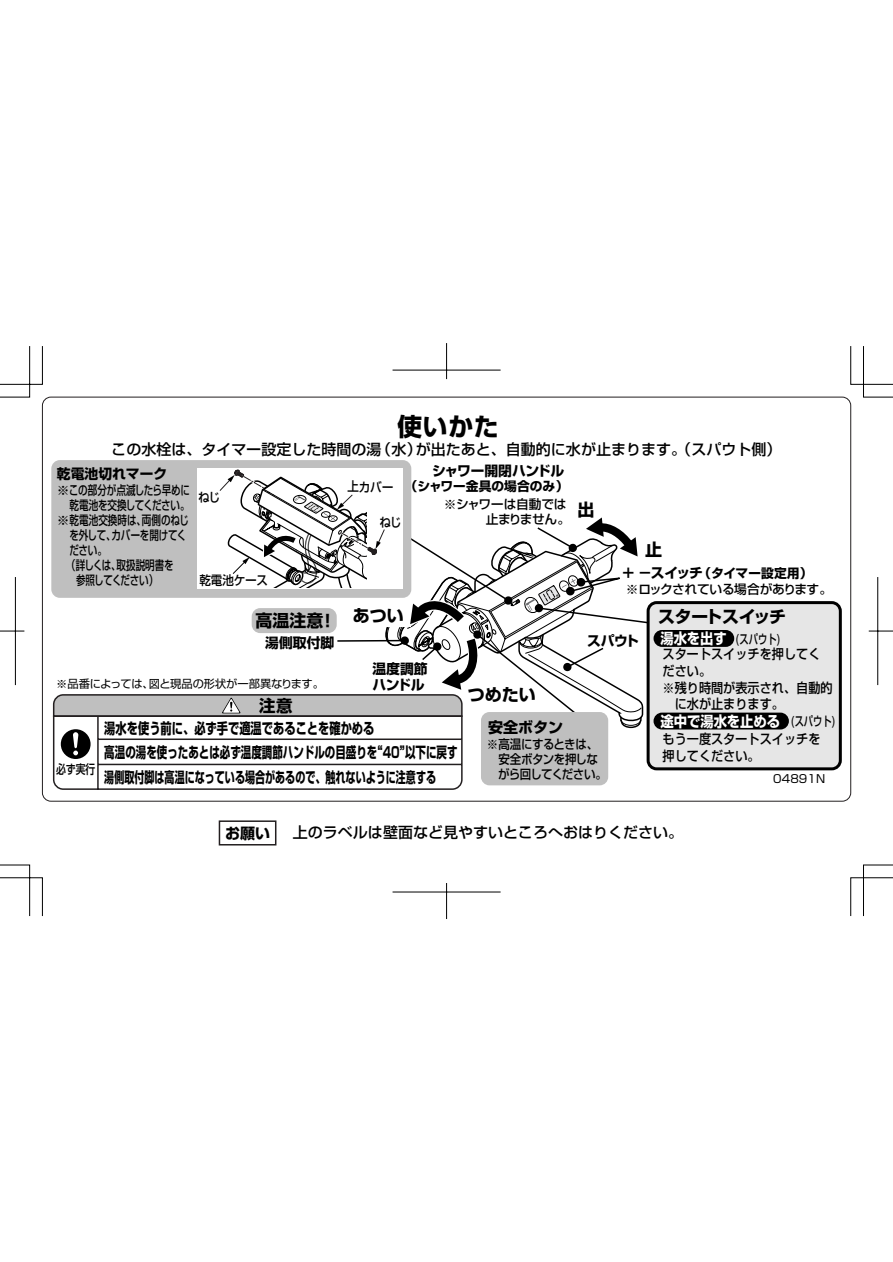
<style>
.page{position:relative;width:893px;height:1262px;background:#fff}
.page>*{position:absolute;margin:0;border:0;box-sizing:border-box;transform-origin:0 0}
.t1{font:700 24.75px "Shin Go";color:#000}
.t2{font:700 16.95px "Shin Go";color:#000}
.t3{font:700 16.95px "Shin Go";letter-spacing:-.04em;color:#000}
.t4{font:700 16.5px "Shin Go";color:#000}
.t5{font:500 15px "Shin Go";color:#000}
.t6{font:700 15px/24.9px "Shin Go";color:#000;scale:.7 1}
.t7{font:700 15px "Shin Go";color:#000;scale:.75 1}
.t8{font:700 15px "Shin Go";color:#000}
.t9{font:700 14.85px "Shin Go";color:#fff;scale:.9 1}
.t10{font:700 13.8px/16.8px "Shin Go";color:#000}
.t11{font:500 13.5px/16.5px "Shin Go";color:#000;scale:.9 1}
.t12{font:500 12.75px/15.6px "Shin Go";letter-spacing:-.025em;color:#000}
.t13{font:500 12.75px "Shin Go";letter-spacing:-.025em;color:#000;scale:.75 1}
.t14{font:500 12.75px/15px "Shin Go";letter-spacing:-.045em;color:#000;scale:.9 1}
.t15{font:500 12.75px "Shin Go";color:#000}
.t16{font:500 12.75px "Shin Go";letter-spacing:-.025em;color:#000;scale:.9 1}
.t17{font:700 12.75px "Shin Go";color:#000}
.t18{font:500 12.75px "Shin Go";letter-spacing:-.025em;color:#000;scale:.73 1}
.t19{font:500 12.75px "Shin Go";letter-spacing:-.045em;color:#000;scale:.75 1}
.t20{font:500 12.75px "Shin Go";letter-spacing:-.025em;color:#000;scale:.77 1}
.t21{font:11.25px "Shin Go";letter-spacing:-.01em;color:#000}
.s1{font-weight:700;font-size:13.8px}
.s2{font-weight:700}
</style>
<div class="page">
<svg style="left:0;top:343px;width:892px;height:576px"></svg>
<div style="left:219px;top:820px;width:57px;height:25px;border:2px solid #231f20"></div>
<div style="left:646px;top:601px;width:195px;height:169px;background:#e6e6e6;border:3px solid #000;border-radius:9px"></div>
<div style="left:653px;top:712px;width:135px;height:17px;background:#000;border-radius:8px"></div>
<div style="left:51px;top:460px;width:360px;height:138px;background:#bfbfbf;border-radius:9px"></div>
<svg style="left:52px;top:468px;width:684px;height:322px"></svg>
<div style="left:481px;top:712px;width:127px;height:73px;background:#bfbfbf;border-radius:9px"></div>
<h1 class="t1" style="left:397px;top:417px;width:103px">使いかた</h1>
<p class="t5" style="left:111px;top:444px;width:671px">この水栓は、タイマー設定した時間の湯（水）が出たあと、自動的に水が止まります。（スパウト側）</p>
<p class="t10" style="left:57px;top:467px;width:112px">乾電池切れマーク</p>
<p class="t12" style="left:57px;top:484px;width:135px">※この部分が点滅したら早めに</p>
<p class="t13" style="left:70px;top:501px;width:162px">乾電池を交換してください。</p>
<p class="t15" style="left:57px;top:516px;width:134px">※乾電池交換時は、両側のねじ</p>
<p class="t13" style="left:69px;top:531px;width:157px">を外して、カバーを開けてく</p>
<p class="t13" style="left:69px;top:546px;width:52px">ださい。</p>
<p class="t13" style="left:60px;top:561px;width:153px">　（詳しくは、取扱説明書を</p>
<p class="t19" style="left:57px;top:576px;width:137px">　　参照してください）</p>
<p class="t16" style="left:198px;top:492px;width:26px">ねじ</p>
<p class="t16" style="left:199px;top:575px;width:78px">乾電池ケース</p>
<p class="t16" style="left:347px;top:482px;width:53px">上カバー</p>
<p class="t16" style="left:379px;top:517px;width:26px">ねじ</p>
<p class="t10" style="left:432px;top:464px;width:134px">シャワー開閉ハンドル</p>
<p class="t17" style="left:405px;top:482px;width:165px">（シャワー金具の場合のみ）</p>
<p class="t12" style="left:444px;top:497px;width:128px;line-height:15px;text-align:right">※シャワーは自動では止まりません。</p>
<p class="t2" style="left:577px;top:503px;width:19px">出</p>
<p class="t2" style="left:645px;top:543px;width:19px">止</p>
<p class="t12" style="left:626px;top:567px;width:208px;text-indent:-4px"><span class="s1">＋ －スイッチ</span><span class="s2">（タイマー設定用）<br></span>※ロックされている場合があります。</p>
<p class="t2" style="left:255px;top:615px;width:82px">高温注意！</p>
<p class="t2" style="left:353px;top:609px;width:53px">あつい</p>
<p class="t10" style="left:265px;top:636px;width:71px">湯側取付脚</p>
<p class="t10" style="left:587px;top:634px;width:53px">スパウト</p>
<p class="t10" style="left:372px;top:662px;width:57px">温度調節ハンドル</p>
<p class="t21" style="left:56px;top:679px;width:269px">※品番によっては、図と現品の形状が一部異なります。</p>
<p class="t2" style="left:468px;top:688px;width:70px">つめたい</p>
<p class="t4" style="left:242px;top:699px;width:52px">　注意</p>
<p class="t20" style="left:56px;top:764px;width:52px">必ず実行</p>
<p class="t7" style="left:104px;top:722px;width:361px">湯水を使う前に、必ず手で適温であることを確かめる</p>
<p class="t6" style="left:104px;top:742px;width:506px">高温の湯を使ったあとは必ず温度調節ハンドルの目盛りを“40”以下に戻す湯側取付脚は高温になっている場合があるので、触れないように注意する</p>
<p class="t8" style="left:488px;top:721px;width:76px">安全ボタン</p>
<p class="t14" style="left:487px;top:738px;width:135px">※高温にするときは、　安全ボタンを押しな　がら回してください。</p>
<p class="t3" style="left:658px;top:610px;width:129px">スタートスイッチ</p>
<p class="t11" style="left:662px;top:647px;width:191px">スタートスイッチを押してください。<br>※残り時間が表示され、自動的　に水が止まります。</p>
<p class="t9" style="left:660px;top:633px;width:75px">湯水を出す</p>
<p class="t18" style="left:735px;top:634px;width:64px">(スパウト)</p>
<p class="t9" style="left:660px;top:716px;width:135px">途中で湯水を止める</p>
<p class="t18" style="left:790px;top:716px;width:64px">(スパウト)</p>
<p class="t11" style="left:662px;top:732px;width:177px">もう一度スタートスイッチを押してください。</p>
<p class="t21" style="left:773px;top:775px;width:53px">04891N</p>
<p class="t8" style="left:225px;top:827px;width:46px">お願い</p>
<p class="t5" style="left:293px;top:826px;width:391px">上のラベルは壁面など見やすいところへおはりください。</p>
</div>
